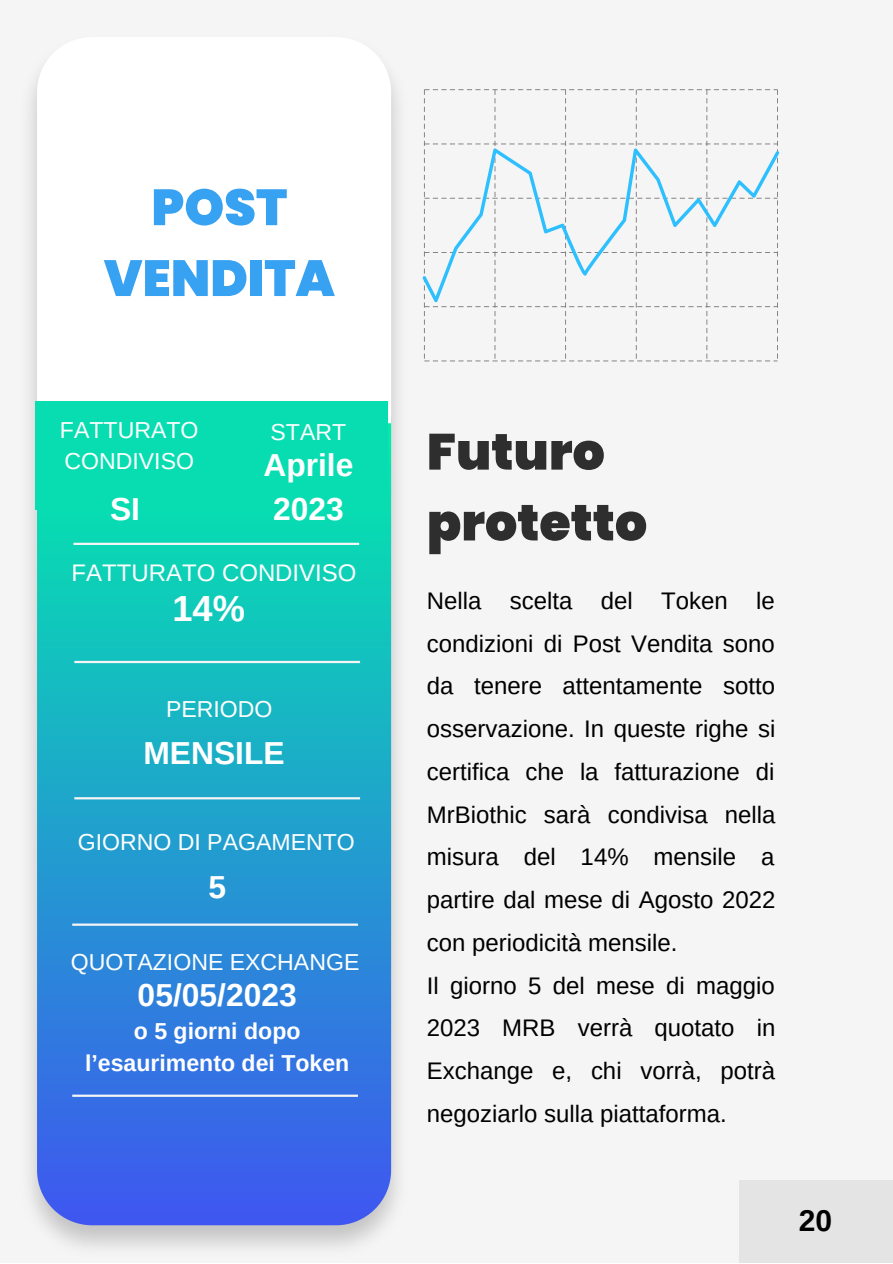
<style>
.page{position:relative;width:893px;height:1264px;background:#fff}
.page>*{position:absolute;margin:0;border:0;box-sizing:border-box;transform-origin:0 0}
.t1{font:900 50.7px/70.8px "Poppins";color:#2e2e2e}
.t2{font:900 50.7px/70.8px "Poppins";color:#38a2f2;text-align:center}
.t3{font:700 36.3px "Arimo";color:#fff}
.t4{font:700 31.8px/43.8px "Arimo";color:#fff;text-align:center}
.t5{font:700 30px "Arimo";color:#000}
.t6{font:24px/42.8px "Arimo";color:#000}
.t7{font:24px "Arimo";color:#fff}
.t8{font:23.1px/31.5px "Arimo";color:#fff}
.t9{font:700 23.1px/31.5px "Arimo";color:#fff;text-align:center}
</style>
<div class="page">
<div style="left:0;top:0;width:892px;height:1262px;background:#f5f5f5"></div>
<img style="left:30px;top:80px;width:425px;height:1168px">
<svg style="left:37px;top:505px;width:354px;height:720px;background:#249ad0"></svg>
<div style="left:37px;top:76px;width:354px;height:429px;background:#fff"></div>
<div style="left:36px;top:401px;width:351px;height:108px;background:#07ddb1"></div>
<hr style="left:73px;top:542px;width:286px;height:3px;background:#f5f5f5">
<hr style="left:74px;top:661px;width:286px;height:2px;background:#f5f5f5">
<hr style="left:74px;top:797px;width:286px;height:2px;background:#f5f5f5">
<hr style="left:72px;top:923px;width:286px;height:2px;background:#f5f5f5">
<hr style="left:72px;top:1094px;width:286px;height:2px;background:#f5f5f5">
<div style="left:739px;top:1180px;width:153px;height:82px;background:#e4e4e5"></div>
<svg style="left:424px;top:89px;width:354px;height:272px"></svg>
<svg style="left:422px;top:148px;width:357px;height:154px"></svg>
<h1 class="t2" style="left:104px;top:172px;width:232px">POST<br>VENDITA</h1>
<p class="t8" style="left:60px;top:414px;width:140px">FATTURATO<br>CONDIVISO</p>
<p class="t8" style="left:270px;top:416px;width:77px">START</p>
<h3 class="t4" style="left:263px;top:443px;width:92px">Aprile<br>2023</h3>
<h3 class="t4" style="left:110px;top:487px;width:31px">SI</h3>
<p class="t7" style="left:71px;top:559px;width:287px">FATTURATO CONDIVISO</p>
<h2 class="t3" style="left:172px;top:588px;width:74px">14%</h2>
<p class="t8" style="left:166px;top:693px;width:108px">PERIODO</p>
<h3 class="t4" style="left:143px;top:731px;width:143px">MENSILE</h3>
<p class="t8" style="left:78px;top:826px;width:278px">GIORNO DI PAGAMENTO</p>
<h3 class="t4" style="left:208px;top:865px;width:19px">5</h3>
<p class="t8" style="left:71px;top:945px;width:290px">QUOTAZIONE EXCHANGE</p>
<h3 class="t4" style="left:138px;top:972px;width:161px">05/05/2023</h3>
<p class="t9" style="left:85px;top:1015px;width:266px">o 5 giorni dopo l’esaurimento dei Token</p>
<h1 class="t1" style="left:427px;top:416px;width:222px">Futuro protetto</h1>
<p class="t6" style="left:427px;top:579px;width:350px">Nella scelta del Token le condizioni di Post Vendita sono da tenere attentamente sotto osservazione. In queste righe si certifica che la fatturazione di<br>MrBiothic sarà condivisa nella misura del 14% mensile a partire dal mese di Agosto 2022 con periodicità mensile.<br>Il giorno 5 del mese di maggio<br>2023 MRB verrà quotato in<br>Exchange e, chi vorrà, potrà negoziarlo sulla piattaforma.</p>
<p class="t5" style="left:798px;top:1203px;width:35px">20</p>
</div>
